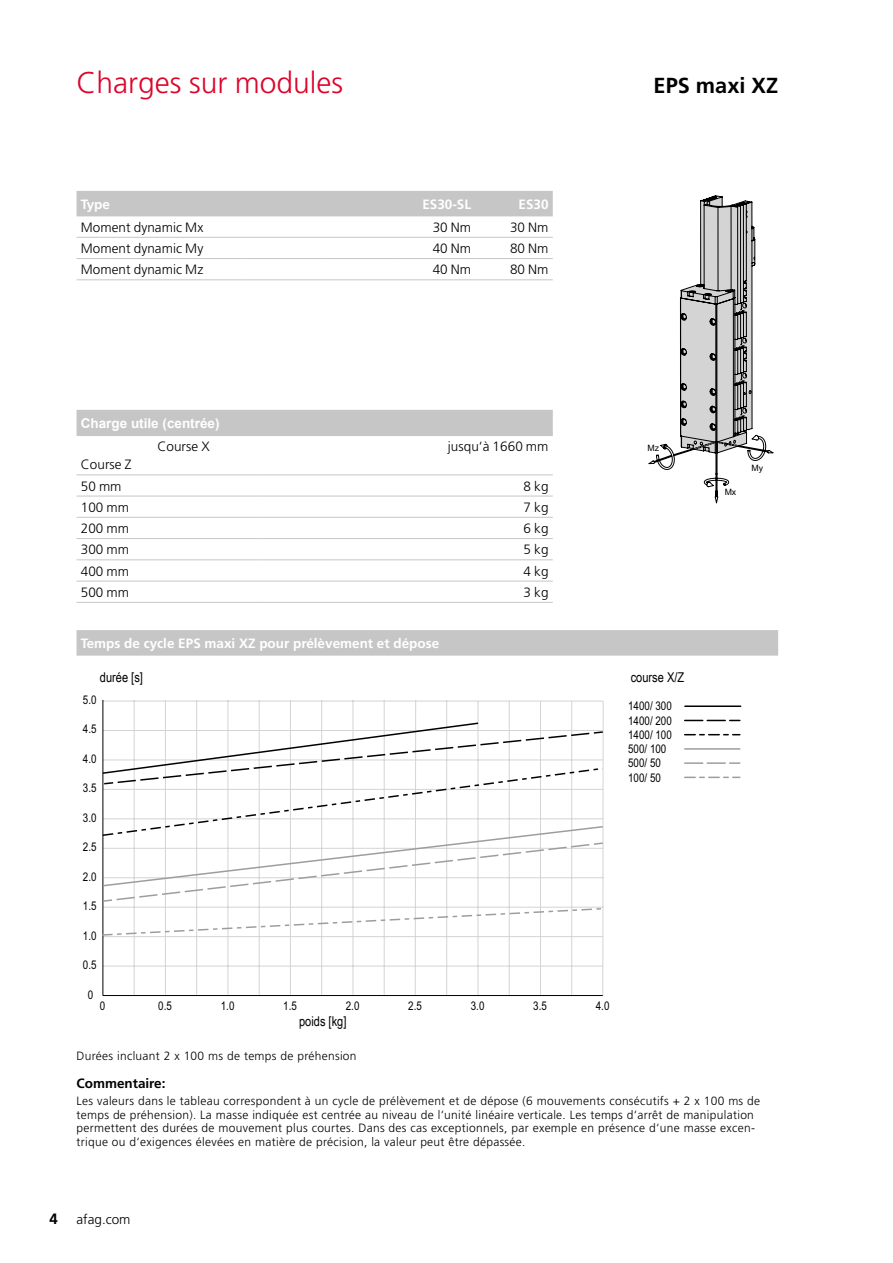
<style>
.page{position:relative;width:893px;height:1263px;background:#fff}
.page>*{position:absolute;margin:0;border:0;box-sizing:border-box;transform-origin:0 0}
.Überschrift_Seite_1{font:300 30px "Frutiger LT Pro";color:#dd052b}
.Modulbezeichnung_bol{font:700 21.75px "Frutiger LT Pro";color:#000}
.Tabelle_Regular_9pt{font:300 13.5px "Frutiger LT Pro";letter-spacing:.005em;color:#000}
.Tabelle_bold_9pt_wei{font:700 13.5px "Frutiger LT Pro";color:#fff}
.Legende_Diagramm{font:13.5px "Arial Narrow";color:#000}
.Tabelle_bold_9pt_wei-2{font:700 13.5px "Arial";color:#fff}
.Untertitel_Grundtext{font:700 13.5px "Frutiger LT Pro";color:#000}
._4_Tabelle_8_9{font:300 12px/13.5px "Frutiger LT Pro";letter-spacing:.025em;color:#000}
.t1{font:12px/14.2px "Arial Narrow";color:#000}
.t2{font:8.7px "Arial";color:#000}
.s1{font-weight:700;font-size:15px}
</style>
<div class="page">
<div style="left:77px;top:630px;width:701px;height:26px;background:#c6c6c6"></div>
<svg style="left:649px;top:195px;width:124px;height:308px"></svg>
<div style="left:77px;top:191px;width:476px;height:25px;background:#c6c6c6"></div>
<hr style="left:243px;top:237px;width:78px;height:1px;background:#c6c6c6">
<hr style="left:321px;top:237px;width:77px;height:1px;background:#c6c6c6">
<hr style="left:398px;top:237px;width:77px;height:1px;background:#c6c6c6">
<hr style="left:475px;top:237px;width:78px;height:1px;background:#c6c6c6">
<hr style="left:243px;top:258px;width:78px;height:1px;background:#c6c6c6">
<hr style="left:321px;top:258px;width:77px;height:1px;background:#c6c6c6">
<hr style="left:398px;top:258px;width:77px;height:1px;background:#c6c6c6">
<hr style="left:475px;top:258px;width:78px;height:1px;background:#c6c6c6">
<hr style="left:77px;top:237px;width:166px;height:1px;background:#c6c6c6">
<hr style="left:243px;top:279px;width:78px;height:1px;background:#c6c6c6">
<hr style="left:321px;top:279px;width:77px;height:1px;background:#c6c6c6">
<hr style="left:398px;top:279px;width:77px;height:1px;background:#c6c6c6">
<hr style="left:475px;top:279px;width:78px;height:1px;background:#c6c6c6">
<hr style="left:77px;top:258px;width:166px;height:1px;background:#c6c6c6">
<hr style="left:77px;top:279px;width:166px;height:1px;background:#c6c6c6">
<div style="left:77px;top:410px;width:476px;height:26px;background:#c6c6c6"></div>
<hr style="left:77px;top:474px;width:184px;height:1px;background:#c6c6c6">
<hr style="left:261px;top:474px;width:292px;height:1px;background:#c6c6c6">
<hr style="left:77px;top:496px;width:184px;height:1px;background:#c6c6c6">
<hr style="left:261px;top:496px;width:292px;height:1px;background:#c6c6c6">
<hr style="left:77px;top:517px;width:184px;height:1px;background:#c6c6c6">
<hr style="left:261px;top:517px;width:292px;height:1px;background:#c6c6c6">
<hr style="left:77px;top:538px;width:184px;height:1px;background:#c6c6c6">
<hr style="left:261px;top:538px;width:292px;height:1px;background:#c6c6c6">
<hr style="left:77px;top:559px;width:184px;height:1px;background:#c6c6c6">
<hr style="left:261px;top:559px;width:292px;height:1px;background:#c6c6c6">
<hr style="left:77px;top:581px;width:184px;height:1px;background:#c6c6c6">
<hr style="left:261px;top:581px;width:292px;height:1px;background:#c6c6c6">
<hr style="left:77px;top:602px;width:184px;height:1px;background:#c6c6c6">
<hr style="left:261px;top:602px;width:292px;height:1px;background:#c6c6c6">
<hr style="left:540px;top:701px;width:1px;height:295px;background:#d4d4d4">
<hr style="left:478px;top:701px;width:1px;height:295px;background:#d4d4d4">
<hr style="left:415px;top:700px;width:1px;height:295px;background:#d4d4d4">
<hr style="left:353px;top:700px;width:1px;height:295px;background:#d4d4d4">
<hr style="left:290px;top:700px;width:1px;height:295px;background:#d4d4d4">
<hr style="left:602px;top:701px;width:2px;height:295px;background:#d4d4d4">
<hr style="left:228px;top:700px;width:1px;height:295px;background:#d4d4d4">
<hr style="left:165px;top:700px;width:1px;height:295px;background:#d4d4d4">
<hr style="left:103px;top:701px;width:500px;height:1px;background:#d4d4d4">
<hr style="left:571px;top:701px;width:1px;height:295px;background:#d4d4d4">
<hr style="left:509px;top:701px;width:1px;height:295px;background:#d4d4d4">
<hr style="left:446px;top:700px;width:1px;height:295px;background:#d4d4d4">
<hr style="left:384px;top:700px;width:1px;height:295px;background:#d4d4d4">
<hr style="left:321px;top:700px;width:1px;height:295px;background:#d4d4d4">
<hr style="left:259px;top:700px;width:1px;height:295px;background:#d4d4d4">
<hr style="left:196px;top:700px;width:1px;height:295px;background:#d4d4d4">
<hr style="left:134px;top:700px;width:1px;height:295px;background:#d4d4d4">
<hr style="left:103px;top:966px;width:500px;height:1px;background:#d4d4d4">
<hr style="left:103px;top:936px;width:500px;height:1px;background:#d4d4d4">
<hr style="left:103px;top:700px;width:1px;height:295px;background:#000">
<hr style="left:103px;top:995px;width:500px;height:1px;background:#000">
<hr style="left:685px;top:705px;width:56px;height:2px;background:#000">
<svg style="left:685px;top:762px;width:55px;height:2px"></svg>
<svg style="left:685px;top:720px;width:55px;height:1px"></svg>
<hr style="left:685px;top:748px;width:55px;height:2px;background:#9d9d9c">
<svg style="left:685px;top:734px;width:55px;height:1px"></svg>
<svg style="left:685px;top:777px;width:55px;height:1px"></svg>
<svg style="left:102px;top:721px;width:502px;height:215px"></svg>
<p class="Überschrift_Seite_1" style="left:77px;top:65px;width:268px">Charges sur modules</p>
<p class="Modulbezeichnung_bol" style="left:654px;top:72px;width:126px">EPS maxi XZ</p>
<p class="Tabelle_bold_9pt_wei" style="left:81px;top:196px;width:31px">Type</p>
<p class="Tabelle_bold_9pt_wei" style="left:422px;top:196px;width:50px">ES30-SL</p>
<p class="Tabelle_bold_9pt_wei" style="left:518px;top:196px;width:32px">ES30</p>
<p class="Tabelle_Regular_9pt" style="left:81px;top:219px;width:124px">Moment dynamic Mx</p>
<p class="Tabelle_Regular_9pt" style="left:433px;top:219px;width:40px">30 Nm</p>
<p class="Tabelle_Regular_9pt" style="left:510px;top:219px;width:40px">30 Nm</p>
<p class="Tabelle_Regular_9pt" style="left:81px;top:240px;width:124px">Moment dynamic My</p>
<p class="Tabelle_Regular_9pt" style="left:433px;top:240px;width:40px">40 Nm</p>
<p class="Tabelle_Regular_9pt" style="left:510px;top:240px;width:40px">80 Nm</p>
<p class="Tabelle_Regular_9pt" style="left:81px;top:262px;width:124px">Moment dynamic Mz</p>
<p class="Tabelle_Regular_9pt" style="left:433px;top:262px;width:40px">40 Nm</p>
<p class="Tabelle_Regular_9pt" style="left:510px;top:262px;width:40px">80 Nm</p>
<p class="Tabelle_bold_9pt_wei-2" style="left:81px;top:414px;width:140px">Charge utile (centrée)</p>
<p class="Tabelle_Regular_9pt" style="left:157px;top:439px;width:54px">Course X</p>
<p class="Tabelle_Regular_9pt" style="left:81px;top:457px;width:52px">Course Z</p>
<p class="Tabelle_Regular_9pt" style="left:448px;top:439px;width:102px">jusqu‘à 1660 mm</p>
<p class="Tabelle_Regular_9pt" style="left:81px;top:478px;width:42px">50 mm</p>
<p class="Tabelle_Regular_9pt" style="left:524px;top:478px;width:26px">8 kg</p>
<p class="Tabelle_Regular_9pt" style="left:81px;top:499px;width:50px">100 mm</p>
<p class="Tabelle_Regular_9pt" style="left:524px;top:499px;width:26px">7 kg</p>
<p class="Tabelle_Regular_9pt" style="left:81px;top:520px;width:50px">200 mm</p>
<p class="Tabelle_Regular_9pt" style="left:524px;top:520px;width:26px">6 kg</p>
<p class="Tabelle_Regular_9pt" style="left:81px;top:542px;width:50px">300 mm</p>
<p class="Tabelle_Regular_9pt" style="left:524px;top:542px;width:26px">5 kg</p>
<p class="Tabelle_Regular_9pt" style="left:81px;top:563px;width:50px">400 mm</p>
<p class="Tabelle_Regular_9pt" style="left:524px;top:563px;width:26px">4 kg</p>
<p class="Tabelle_Regular_9pt" style="left:81px;top:584px;width:50px">500 mm</p>
<p class="Tabelle_Regular_9pt" style="left:524px;top:584px;width:26px">3 kg</p>
<p class="Tabelle_bold_9pt_wei" style="left:81px;top:635px;width:360px">Temps de cycle EPS maxi XZ pour prélèvement et dépose</p>
<p class="t2" style="left:647px;top:442px;width:13px">Mz</p>
<p class="Legende_Diagramm" style="left:100px;top:667px;width:45px">durée [s]</p>
<p class="Legende_Diagramm" style="left:631px;top:667px;width:55px">course X/Z</p>
<p class="Legende_Diagramm" style="left:104px;top:669px;width:35px">Zeit [s]</p>
<p class="Legende_Diagramm" style="left:630px;top:669px;width:42px">Hub X/Z</p>
<p class="t1" style="left:83px;top:692px;width:15px">5.0</p>
<p class="t1" style="left:83px;top:721px;width:15px">4.5</p>
<p class="t1" style="left:83px;top:751px;width:15px">4.0</p>
<p class="t1" style="left:83px;top:780px;width:15px">3.5</p>
<p class="t1" style="left:83px;top:810px;width:15px">3.0</p>
<p class="t1" style="left:83px;top:839px;width:15px">2.5</p>
<p class="t1" style="left:83px;top:869px;width:15px">2.0</p>
<p class="t1" style="left:83px;top:898px;width:15px">1.5</p>
<p class="t1" style="left:83px;top:928px;width:15px">1.0</p>
<p class="t1" style="left:83px;top:957px;width:15px">0.5</p>
<p class="t1" style="left:88px;top:987px;width:7px">0</p>
<p class="t1" style="left:100px;top:998px;width:7px">0</p>
<p class="t1" style="left:158px;top:998px;width:15px">0.5</p>
<p class="t1" style="left:221px;top:998px;width:15px">1.0</p>
<p class="t1" style="left:283px;top:998px;width:15px">1.5</p>
<p class="t1" style="left:346px;top:998px;width:15px">2.0</p>
<p class="t1" style="left:408px;top:998px;width:15px">2.5</p>
<p class="t1" style="left:471px;top:998px;width:15px">3.0</p>
<p class="t1" style="left:533px;top:998px;width:15px">3.5</p>
<p class="t1" style="left:596px;top:998px;width:15px">4.0</p>
<p class="Legende_Diagramm" style="left:299px;top:1011px;width:49px">poids [kg]</p>
<p class="Legende_Diagramm" style="left:303px;top:1012px;width:55px">Masse [kg]</p>
<p class="_4_Tabelle_8_9" style="left:77px;top:1049px;width:282px">Durées incluant 2 x 100 ms de temps de préhension</p>
<p class="t1" style="left:628px;top:698px;width:45px">1400/ 300<br>1400/ 200<br>1400/ 100<br>500/ 100<br>500/ 50<br>100/ 50</p>
<p class="t2" style="left:725px;top:486px;width:13px">Mx</p>
<p class="t2" style="left:751px;top:462px;width:13px">My</p>
<p class="Untertitel_Grundtext" style="left:77px;top:1075px;width:91px">Commentaire:</p>
<p class="_4_Tabelle_8_9" style="left:77px;top:1094px;width:685px">Les valeurs dans le tableau correspondent à un cycle de prélèvement et de dépose (6 mouvements consécutifs + 2 x 100 ms de temps de préhension). La masse indiquée est centrée au niveau de l‘unité linéaire verticale. Les temps d‘arrêt de manipulation permettent des durées de mouvement plus courtes. Dans des cas exceptionnels, par exemple en présence d‘une masse excen&shy;trique ou d‘exigences élevées en matière de précision, la valeur peut être dépassée.</p>
<p class="Tabelle_Regular_9pt" style="left:49px;top:1211px;width:83px"><span class="s1">4</span> afag.com</p>
</div>
